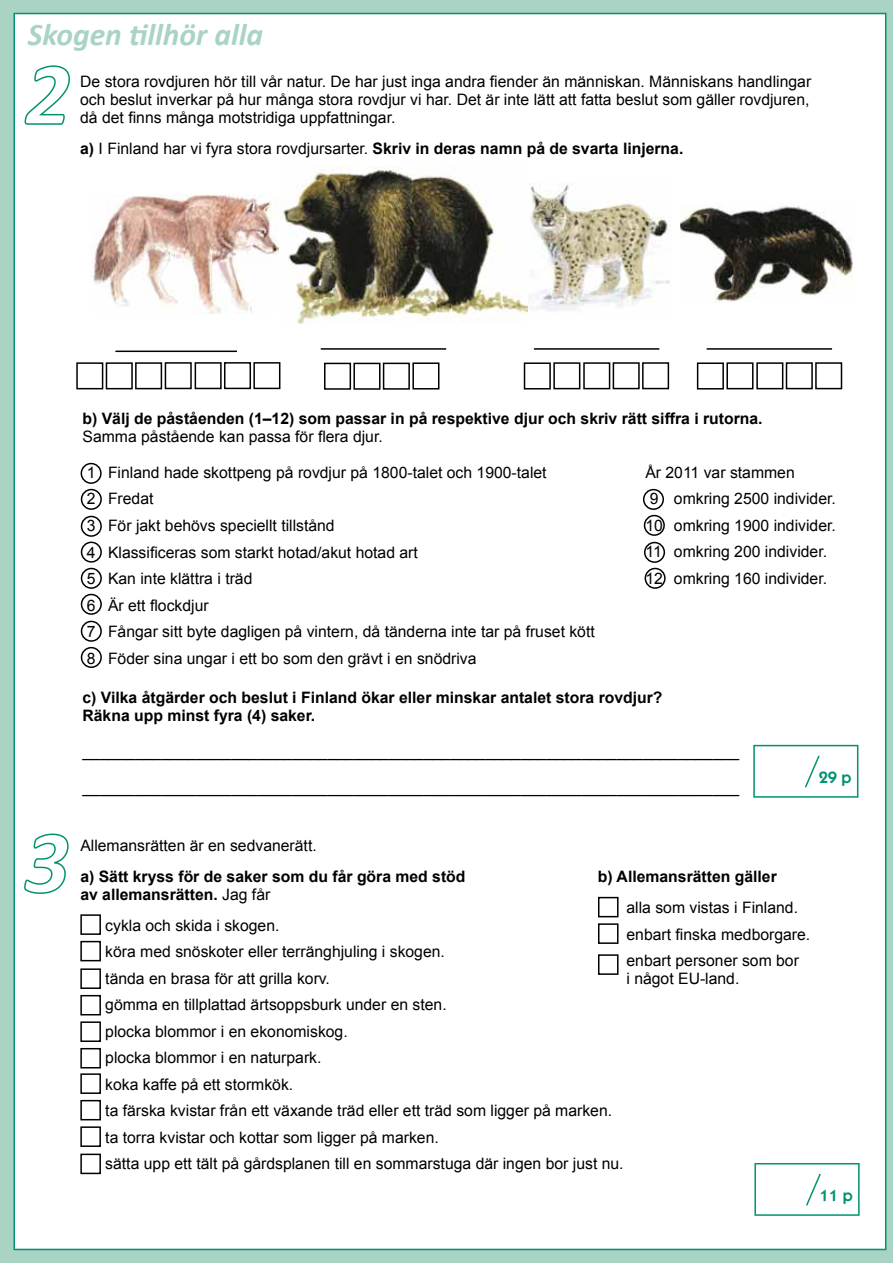
<style>
.page{position:relative;width:893px;height:1263px;background:#a9d3c3}
.page>*{position:absolute;margin:0;border:0;box-sizing:border-box;transform-origin:0 0}
.t1{font:italic 700 31.5px "Calibri";color:#a9d3c3}
.t2{font:600 16.5px "Itc Kabel";color:#009370}
.t3{font:15.75px/26.5px "Arial";color:#000}
.t4{font:700 15.75px/18px "Arial";color:#000}
.s1{font-weight:400}
</style>
<div class="page">
<div style="left:14px;top:13px;width:872px;height:1237px;background:#fff;border:2px solid #009370"></div>
<div style="left:80px;top:914px;width:21px;height:21px;border:2px solid #000"></div>
<div style="left:80px;top:941px;width:21px;height:20px;border:2px solid #000"></div>
<div style="left:80px;top:968px;width:21px;height:21px;border:2px solid #000"></div>
<div style="left:80px;top:995px;width:21px;height:20px;border:2px solid #000"></div>
<div style="left:80px;top:1021px;width:21px;height:21px;border:2px solid #000"></div>
<div style="left:80px;top:1048px;width:21px;height:20px;border:2px solid #000"></div>
<div style="left:80px;top:1073px;width:21px;height:21px;border:2px solid #000"></div>
<div style="left:80px;top:1100px;width:21px;height:20px;border:2px solid #000"></div>
<div style="left:80px;top:1126px;width:21px;height:21px;border:2px solid #000"></div>
<div style="left:80px;top:1153px;width:21px;height:21px;border:2px solid #000"></div>
<img style="left:681px;top:206px;width:172px;height:97px">
<img style="left:530px;top:183px;width:141px;height:128px">
<img style="left:282px;top:167px;width:246px;height:157px">
<img style="left:90px;top:195px;width:189px;height:118px">
<hr style="left:115px;top:351px;width:122px;height:1px;background:#000">
<div style="left:754px;top:1163px;width:106px;height:53px;border:2px solid #009370"></div>
<svg style="left:806px;top:1173px;width:15px;height:33px"></svg>
<div style="left:753px;top:745px;width:105px;height:53px;border:2px solid #009370"></div>
<svg style="left:804px;top:755px;width:16px;height:33px"></svg>
<svg style="left:24px;top:65px;width:46px;height:60px"></svg>
<div style="left:598px;top:897px;width:20px;height:20px;border:2px solid #000"></div>
<div style="left:598px;top:923px;width:20px;height:21px;border:2px solid #000"></div>
<div style="left:598px;top:954px;width:20px;height:21px;border:2px solid #000"></div>
<svg style="left:24px;top:833px;width:45px;height:61px"></svg>
<div style="left:165px;top:362px;width:27px;height:27px;border:2px solid #000"></div>
<div style="left:195px;top:362px;width:27px;height:27px;border:2px solid #000"></div>
<div style="left:224px;top:362px;width:27px;height:27px;border:2px solid #000"></div>
<div style="left:253px;top:362px;width:27px;height:27px;border:2px solid #000"></div>
<div style="left:76px;top:362px;width:27px;height:27px;border:2px solid #000"></div>
<div style="left:106px;top:362px;width:27px;height:27px;border:2px solid #000"></div>
<div style="left:135px;top:362px;width:27px;height:27px;border:2px solid #000"></div>
<hr style="left:534px;top:348px;width:125px;height:2px;background:#000">
<hr style="left:321px;top:348px;width:125px;height:2px;background:#000">
<hr style="left:707px;top:348px;width:125px;height:2px;background:#000">
<div style="left:645px;top:568px;width:21px;height:21px;border:2px solid #000;border-radius:50%"></div>
<div style="left:644px;top:542px;width:21px;height:21px;border:2px solid #000;border-radius:50%"></div>
<div style="left:644px;top:515px;width:21px;height:21px;border:2px solid #000;border-radius:50%"></div>
<div style="left:643px;top:489px;width:21px;height:21px;border:2px solid #000;border-radius:50%"></div>
<div style="left:81px;top:542px;width:21px;height:21px;border:2px solid #000;border-radius:50%"></div>
<div style="left:81px;top:516px;width:21px;height:21px;border:2px solid #000;border-radius:50%"></div>
<div style="left:81px;top:489px;width:21px;height:21px;border:2px solid #000;border-radius:50%"></div>
<div style="left:81px;top:463px;width:21px;height:21px;border:2px solid #000;border-radius:50%"></div>
<div style="left:81px;top:647px;width:21px;height:21px;border:2px solid #000;border-radius:50%"></div>
<div style="left:81px;top:621px;width:21px;height:21px;border:2px solid #000;border-radius:50%"></div>
<div style="left:81px;top:594px;width:21px;height:21px;border:2px solid #000;border-radius:50%"></div>
<div style="left:81px;top:568px;width:21px;height:21px;border:2px solid #000;border-radius:50%"></div>
<div style="left:412px;top:362px;width:27px;height:27px;border:2px solid #000"></div>
<div style="left:324px;top:363px;width:27px;height:27px;border:2px solid #000"></div>
<div style="left:353px;top:363px;width:27px;height:27px;border:2px solid #000"></div>
<div style="left:383px;top:363px;width:27px;height:27px;border:2px solid #000"></div>
<div style="left:553px;top:362px;width:27px;height:27px;border:2px solid #000"></div>
<div style="left:583px;top:362px;width:27px;height:27px;border:2px solid #000"></div>
<div style="left:613px;top:362px;width:27px;height:27px;border:2px solid #000"></div>
<div style="left:642px;top:362px;width:27px;height:27px;border:2px solid #000"></div>
<div style="left:524px;top:362px;width:27px;height:27px;border:2px solid #000"></div>
<div style="left:726px;top:362px;width:27px;height:27px;border:2px solid #000"></div>
<div style="left:756px;top:362px;width:27px;height:27px;border:2px solid #000"></div>
<div style="left:786px;top:362px;width:27px;height:27px;border:2px solid #000"></div>
<div style="left:815px;top:362px;width:27px;height:27px;border:2px solid #000"></div>
<div style="left:697px;top:362px;width:27px;height:27px;border:2px solid #000"></div>
<h1 class="t1" style="left:28px;top:14px;width:237px">Skogen tillhör alla</h1>
<p class="t3" style="left:80px;top:73px;width:732px;line-height:18px;text-align:justify">De stora rovdjuren hör till vår natur. De har just inga andra fiender än människan. Människans handlingar och beslut inverkar på hur många stora rovdjur vi har. Det är inte lätt att fatta beslut som gäller rovdjuren, då det finns många motstridiga uppfattningar.</p>
<p class="t4" style="left:80px;top:140px;width:605px">a) <span class="s1">I Finland har vi fyra stora rovdjursarter.</span> Skriv in deras namn på de svarta linjerna.</p>
<p class="t4" style="left:83px;top:410px;width:682px">b) Välj de påståenden (1–12) som passar in på respektive djur och skriv rätt siffra i rutorna.</p>
<p class="t3" style="left:83px;top:423px;width:302px">Samma påstående kan passa för flera djur.</p>
<p class="t3" style="left:87px;top:459px;width:509px">1 Finland hade skottpeng på rovdjur på 1800-talet och 1900-talet<br>2 Fredat<br>3 För jakt behövs speciellt tillstånd<br>4 Klassificeras som starkt hotad/akut hotad art<br>5 Kan inte klättra i träd<br>6 Är ett flockdjur<br>7 Fångar sitt byte dagligen på vintern, då tänderna inte tar på fruset kött 8 Föder sina ungar i ett bo som den grävt i en snödriva</p>
<p class="t4" style="left:83px;top:689px;width:582px">c) Vilka åtgärder och beslut i Finland ökar eller minskar antalet stora rovdjur?<br>Räkna upp minst fyra (4) saker.</p>
<p class="t3" style="left:83px;top:738px;width:658px">___________________________________________________________________________</p>
<p class="t3" style="left:83px;top:774px;width:658px">___________________________________________________________________________</p>
<p class="t3" style="left:645px;top:459px;width:192px">År 2011 var stammen<br>9 omkring 2500 individer.<br>10 omkring 1900 individer.<br>11 omkring 200 individer.<br>12 omkring 160 individer.</p>
<p class="t2" style="left:819px;top:767px;width:35px">29 p</p>
<p class="t3" style="left:80px;top:832px;width:238px">Allemansrätten är en sedvanerätt.</p>
<p class="t4" style="left:80px;top:868px;width:387px">a) Sätt kryss för de saker som du får göra med stöd av allemansrätten. <span class="s1">Jag får</span></p>
<p class="t3" style="left:105px;top:912px;width:520px">cykla och skida i skogen.<br>köra med snöskoter eller terränghjuling i skogen.<br>tända en brasa för att grilla korv.<br>gömma en tillplattad ärtsoppsburk under en sten.<br>plocka blommor i en ekonomiskog.<br>plocka blommor i en naturpark.<br>koka kaffe på ett stormkök.<br>ta färska kvistar från ett växande träd eller ett träd som ligger på marken. ta torra kvistar och kottar som ligger på marken.<br>sätta upp ett tält på gårdsplanen till en sommarstuga där ingen bor just nu.</p>
<p class="t4" style="left:598px;top:868px;width:180px">b) Allemansrätten gäller</p>
<p class="t3" style="left:626px;top:894px;width:185px">alla som vistas i Finland. enbart finska medborgare. enbart personer som bor</p>
<p class="t3" style="left:626px;top:965px;width:114px">i något EU-land.</p>
<p class="t2" style="left:820px;top:1185px;width:35px">11 p</p>
</div>
